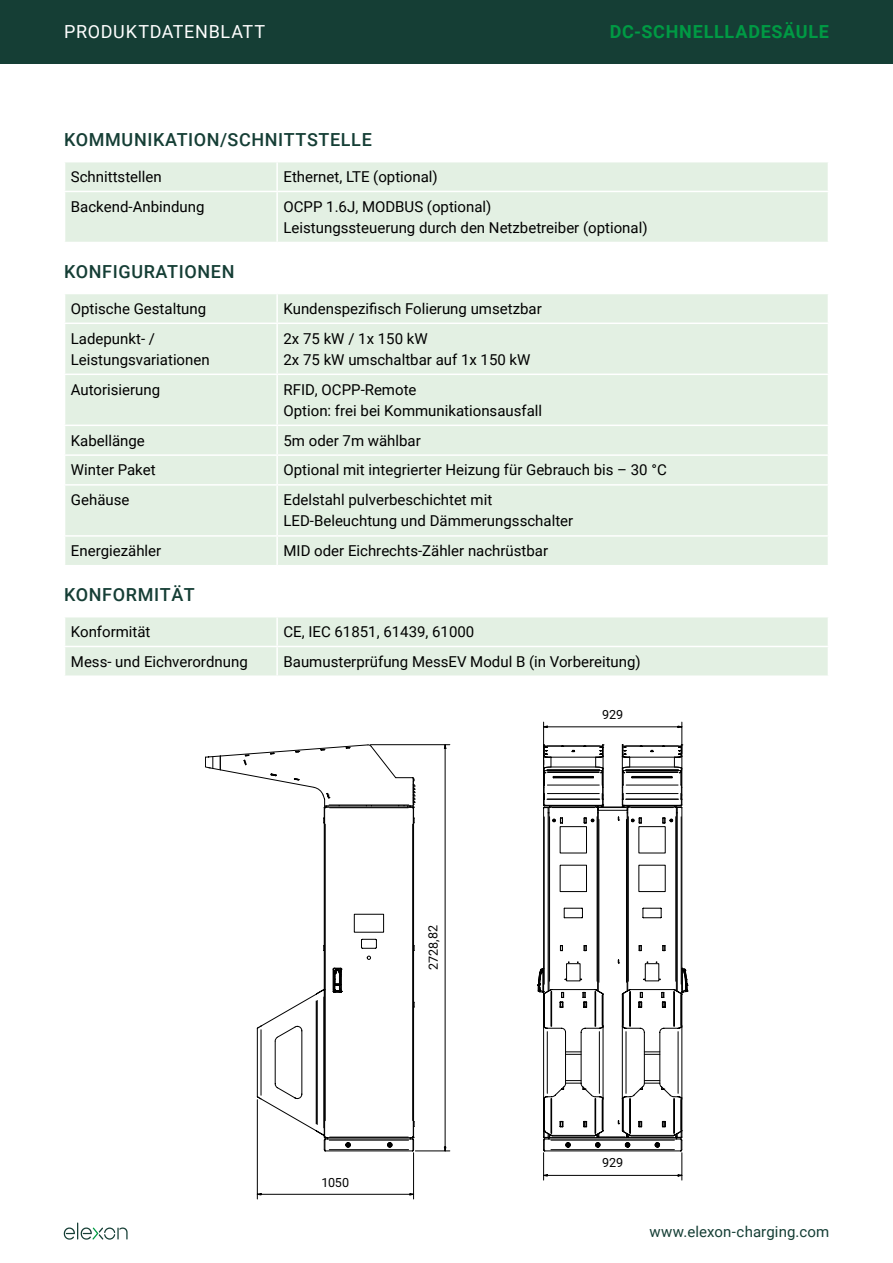
<style>
.page{position:relative;width:893px;height:1263px;background:#fff}
.page>*{position:absolute;margin:0;border:0;box-sizing:border-box;transform-origin:0 0}
.t1{font:500 18px "Roboto";letter-spacing:.035em;color:#153e35}
.t2{font:700 18px "Roboto";letter-spacing:.04em;color:#009a44}
.t3{font:18px "Roboto";letter-spacing:.035em;color:#fff}
.t4{font:15px/21px "Roboto";color:#000}
.t5{font:15px "Roboto";letter-spacing:.005em;color:#153e35}
.t6{font:12.6px "Roboto";color:#000}
</style>
<div class="page">
<div style="left:65px;top:162px;width:763px;height:80px;background:#e3f0e3"></div>
<hr style="left:276px;top:162px;width:2px;height:29px;background:#fff">
<hr style="left:64px;top:191px;width:213px;height:1px;background:#fff">
<hr style="left:277px;top:191px;width:552px;height:1px;background:#fff">
<hr style="left:276px;top:192px;width:2px;height:50px;background:#fff">
<div style="left:65px;top:294px;width:763px;height:271px;background:#e3f0e3"></div>
<hr style="left:276px;top:294px;width:2px;height:28px;background:#fff">
<hr style="left:64px;top:322px;width:213px;height:2px;background:#fff">
<hr style="left:277px;top:322px;width:552px;height:2px;background:#fff">
<hr style="left:276px;top:324px;width:2px;height:50px;background:#fff">
<hr style="left:64px;top:374px;width:213px;height:1px;background:#fff">
<hr style="left:277px;top:374px;width:552px;height:1px;background:#fff">
<hr style="left:276px;top:375px;width:2px;height:50px;background:#fff">
<hr style="left:64px;top:425px;width:213px;height:1px;background:#fff">
<hr style="left:277px;top:425px;width:552px;height:1px;background:#fff">
<hr style="left:276px;top:426px;width:2px;height:28px;background:#fff">
<hr style="left:64px;top:454px;width:213px;height:2px;background:#fff">
<hr style="left:277px;top:454px;width:552px;height:2px;background:#fff">
<hr style="left:276px;top:456px;width:2px;height:28px;background:#fff">
<hr style="left:64px;top:484px;width:213px;height:2px;background:#fff">
<hr style="left:277px;top:484px;width:552px;height:2px;background:#fff">
<hr style="left:276px;top:486px;width:2px;height:49px;background:#fff">
<hr style="left:64px;top:535px;width:213px;height:2px;background:#fff">
<hr style="left:277px;top:535px;width:552px;height:2px;background:#fff">
<hr style="left:276px;top:537px;width:2px;height:28px;background:#fff">
<div style="left:65px;top:617px;width:763px;height:58px;background:#e3f0e3"></div>
<svg style="left:255px;top:744px;width:160px;height:455px"></svg>
<svg style="left:370px;top:744px;width:81px;height:432px"></svg>
<svg style="left:543px;top:1152px;width:140px;height:28px"></svg>
<svg style="left:537px;top:722px;width:151px;height:430px"></svg>
<svg style="left:64px;top:1222px;width:64px;height:18px"></svg>
<div style="left:0;top:0;width:893px;height:64px;background:#153e35"></div>
<p class="t3" style="left:64px;top:19px;width:203px">PRODUKTDATENBLATT</p>
<p class="t2" style="left:610px;top:19px;width:221px">DC-SCHNELLLADESÄULE</p>
<p class="t1" style="left:64px;top:127px;width:309px">KOMMUNIKATION/SCHNITTSTELLE</p>
<p class="t4" style="left:71px;top:166px;width:92px">Schnittstellen</p>
<p class="t4" style="left:284px;top:166px;width:156px">Ethernet, LTE (optional)</p>
<p class="t4" style="left:71px;top:195px;width:135px">Backend-Anbindung</p>
<p class="t4" style="left:284px;top:195px;width:366px">OCPP 1.6J, MODBUS (optional)<br>Leistungssteuerung durch den Netzbetreiber (optional)</p>
<p class="t1" style="left:64px;top:259px;width:172px">KONFIGURATIONEN</p>
<p class="t4" style="left:71px;top:297px;width:137px">Optische Gestaltung</p>
<p class="t4" style="left:284px;top:297px;width:260px">Kundenspezifisch Folierung umsetzbar</p>
<p class="t4" style="left:71px;top:327px;width:140px">Ladepunkt- /<br>Leistungsvariationen</p>
<p class="t4" style="left:284px;top:327px;width:248px">2x 75 kW / 1x 150 kW<br>2x 75 kW umschaltbar auf 1x 150 kW</p>
<p class="t4" style="left:71px;top:378px;width:91px">Autorisierung</p>
<p class="t4" style="left:284px;top:378px;width:260px">RFID, OCPP-Remote<br>Option: frei bei Kommunikationsausfall</p>
<p class="t4" style="left:71px;top:429px;width:76px">Kabellänge</p>
<p class="t4" style="left:284px;top:429px;width:139px">5m oder 7m wählbar</p>
<p class="t4" style="left:71px;top:459px;width:86px">Winter Paket</p>
<p class="t4" style="left:284px;top:459px;width:385px">Optional mit integrierter Heizung für Gebrauch bis – 30 °C</p>
<p class="t4" style="left:71px;top:489px;width:60px">Gehäuse</p>
<p class="t4" style="left:284px;top:489px;width:291px">Edelstahl pulverbeschichtet mit<br>LED-Beleuchtung und Dämmerungsschalter</p>
<p class="t4" style="left:71px;top:540px;width:92px">Energiezähler</p>
<p class="t4" style="left:284px;top:540px;width:266px">MID oder Eichrechts-Zähler nachrüstbar</p>
<p class="t1" style="left:64px;top:582px;width:132px">KONFORMITÄT</p>
<p class="t4" style="left:71px;top:620px;width:81px">Konformität</p>
<p class="t4" style="left:284px;top:620px;width:192px">CE, IEC 61851, 61439, 61000</p>
<p class="t4" style="left:71px;top:650px;width:178px">Mess- und Eichverordnung</p>
<p class="t4" style="left:284px;top:650px;width:359px">Baumusterprüfung MessEV Modul B (in Vorbereitung)</p>
<p class="t6" style="left:429px;top:970px;width:47px;rotate:-90deg">2728,82</p>
<p class="t6" style="left:322px;top:1178px;width:29px">1050</p>
<p class="t6" style="left:602px;top:709px;width:23px">929</p>
<p class="t6" style="left:602px;top:1158px;width:23px">929</p>
<p class="t5" style="left:649px;top:1221px;width:181px">www.elexon-charging.com</p>
</div>
